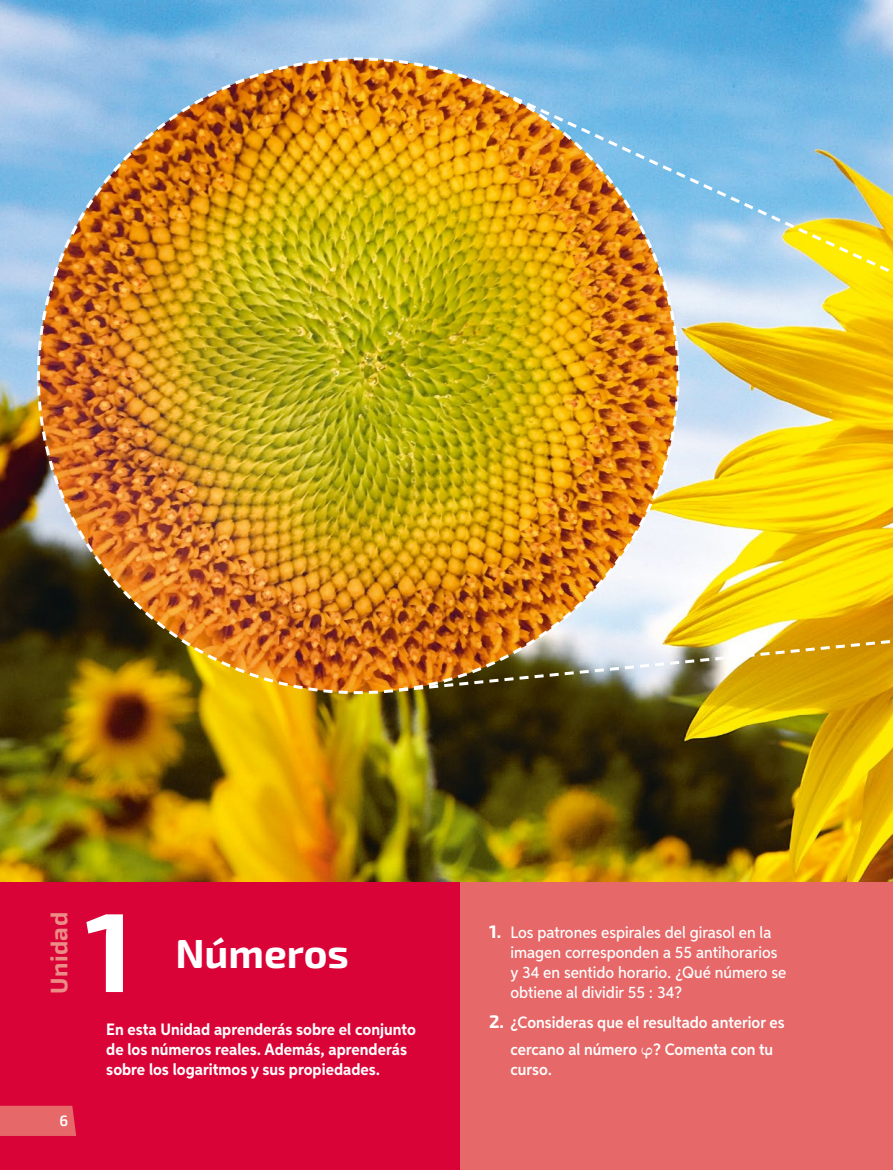
<style>
.page{position:relative;width:893px;height:1170px;background:#fff}
.page>*{position:absolute;margin:0;border:0;box-sizing:border-box;transform-origin:0 0}
.t1{font:700 112.5px "Exo 2";color:#fff}
.t2{font:700 40.5px "Exo 2";color:#fff}
.t3{font:700 24px "Exo 2";letter-spacing:.02em;color:#ec8c86}
.t4{font:500 16.5px/19.8px "Aspira Nar";color:#fff}
.t5{font:700 16.5px/19.8px "Aspira Nar";color:#fff}
.t6{font:600 16.5px/26.7px "Aspira Nar";color:#fff}
.t7{font:600 15px "Exo 2";color:#fff}
.s1{font-family:"Exo 2";font-weight:700;font-size:18.15px}
.s2{font-family:"Uni Math";font-weight:700}
</style>
<div class="page">
<img style="left:0;top:0;width:893px;height:882px">
<div style="left:0;top:882px;width:893px;height:287px;background:#e66868"></div>
<div style="left:0;top:882px;width:459px;height:287px;background:#da0337"></div>
<div style="left:0;top:1105px;width:76px;height:30px;background:#e66868"></div>
<img style="left:35px;top:56px;width:646px;height:639px">
<img style="left:396px;top:613px;width:497px;height:80px">
<img style="left:496px;top:87px;width:397px;height:313px">
<h3 class="t3" style="left:45px;top:993px;width:83px;rotate:-90deg">Unidad</h3>
<h1 class="t1" style="left:85px;top:885px;width:50px">1</h1>
<h2 class="t2" style="left:175px;top:929px;width:175px">Números</h2>
<p class="t4" style="left:510px;top:922px;width:277px;text-indent:-21px"><span class="s1">1.</span> Los patrones espirales del girasol en la imagen corresponden a 55 antihorarios y 34 en sentido horario. ¿Qué número se obtiene al dividir 55 : 34?</p>
<p class="t6" style="left:510px;top:1008px;width:276px;text-indent:-21px"><span class="s1">2.</span> ¿Consideras que el resultado anterior es cercano al número <span class="s2">φ</span>? Comenta con tu</p>
<p class="t6" style="left:510px;top:1055px;width:43px">curso.</p>
<p class="t5" style="left:106px;top:1019px;width:311px">En esta Unidad aprenderás sobre el conjunto de los números reales. Además, aprenderás sobre los logaritmos y sus propiedades.</p>
<p class="t7" style="left:59px;top:1111px;width:10px">6</p>
</div>
